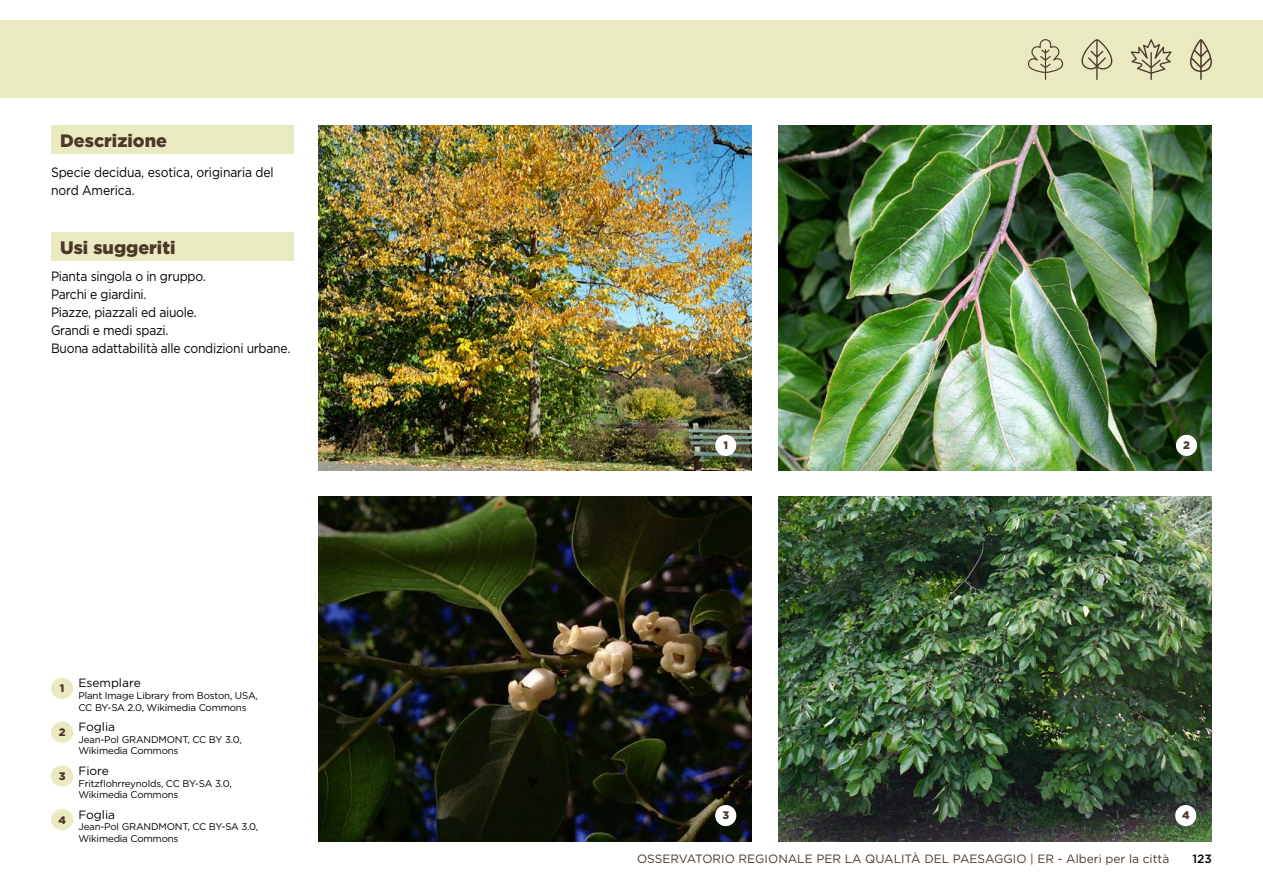
<style>
.page{position:relative;width:1263px;height:893px;background:#fff}
.page>*{position:absolute;margin:0;border:0;box-sizing:border-box;transform-origin:0 0}
.t1{font:900 18px "Gotham";color:#4b382b}
.t2{font:13.5px/18px "Gotham";letter-spacing:-.02em;color:#000;scale:.9 1}
.t3{font:12px "Gotham";color:#4b382b}
.t4{font:12px "Gotham";color:#000}
.t5{font:500 12px "Gotham";color:#000}
.t6{font:900 10.95px "Gotham";color:#4b382b}
.t7{font:9.75px/11.7px "Gotham";letter-spacing:-.02em;color:#000}
</style>
<div class="page">
<div style="left:0;top:20px;width:1263px;height:77px;background:#e9eac0"></div>
<svg style="left:1081px;top:39px;width:32px;height:41px"></svg>
<svg style="left:1131px;top:39px;width:40px;height:41px"></svg>
<svg style="left:1190px;top:39px;width:22px;height:41px"></svg>
<svg style="left:1028px;top:39px;width:35px;height:41px"></svg>
<div style="left:51px;top:125px;width:242px;height:29px;background:#e9eac0"></div>
<div style="left:51px;top:232px;width:242px;height:29px;background:#e9eac0"></div>
<img style="left:318px;top:125px;width:433px;height:346px">
<img style="left:779px;top:125px;width:433px;height:346px">
<img style="left:779px;top:497px;width:433px;height:345px">
<img style="left:318px;top:497px;width:433px;height:345px">
<div style="left:715px;top:435px;width:21px;height:21px;background:#fff;border-radius:50%"></div>
<div style="left:1176px;top:435px;width:21px;height:21px;background:#fff;border-radius:50%"></div>
<div style="left:715px;top:805px;width:21px;height:21px;background:#fff;border-radius:50%"></div>
<div style="left:1175px;top:805px;width:21px;height:21px;background:#fff;border-radius:50%"></div>
<div style="left:51px;top:678px;width:22px;height:21px;background:#e9eac0;border-radius:50%"></div>
<div style="left:51px;top:722px;width:22px;height:21px;background:#e9eac0;border-radius:50%"></div>
<div style="left:51px;top:765px;width:22px;height:21px;background:#e9eac0;border-radius:50%"></div>
<div style="left:51px;top:809px;width:22px;height:21px;background:#e9eac0;border-radius:50%"></div>
<h1 class="t1" style="left:60px;top:128px;width:108px">Descrizione</h1>
<h2 class="t2" style="left:51px;top:163px;width:249px">Specie decidua, esotica, originaria del nord America.</h2>
<h1 class="t1" style="left:60px;top:235px;width:117px">Usi suggeriti</h1>
<h2 class="t2" style="left:51px;top:266px;width:267px">Pianta singola o in gruppo.<br>Parchi e giardini.<br>Piazze, piazzali ed aiuole.<br>Grandi e medi spazi.<br>Buona adattabilità alle condizioni urbane.</h2>
<p class="t6" style="left:60px;top:681px;width:6px">1</p>
<p class="t4" style="left:78px;top:675px;width:64px">Esemplare</p>
<p class="t7" style="left:78px;top:689px;width:181px">Plant Image Library from Boston, USA,<br>CC BY-SA 2.0, Wikimedia Commons</p>
<p class="t6" style="left:59px;top:725px;width:8px">2</p>
<p class="t4" style="left:78px;top:719px;width:38px">Foglia</p>
<p class="t7" style="left:78px;top:733px;width:165px">Jean-Pol GRANDMONT, CC BY 3.0,<br>Wikimedia Commons</p>
<p class="t6" style="left:59px;top:768px;width:8px">3</p>
<p class="t4" style="left:78px;top:763px;width:32px">Fiore</p>
<p class="t7" style="left:78px;top:777px;width:155px">Fritzflohrreynolds, CC BY-SA 3.0,<br>Wikimedia Commons</p>
<p class="t6" style="left:58px;top:812px;width:9px">4</p>
<p class="t4" style="left:78px;top:807px;width:38px">Foglia</p>
<p class="t7" style="left:78px;top:821px;width:181px">Jean-Pol GRANDMONT, CC BY-SA 3.0,<br>Wikimedia Commons</p>
<p class="t6" style="left:723px;top:438px;width:6px">1</p>
<p class="t6" style="left:1183px;top:438px;width:8px">2</p>
<p class="t6" style="left:722px;top:808px;width:8px">3</p>
<p class="t6" style="left:1182px;top:808px;width:9px">4</p>
<p class="t3" style="left:637px;top:851px;width:534px">OSSERVATORIO REGIONALE PER LA QUALITÀ DEL PAESAGGIO | ER - Alberi per la città</p>
<p class="t5" style="left:1192px;top:850px;width:21px">123</p>
</div>
